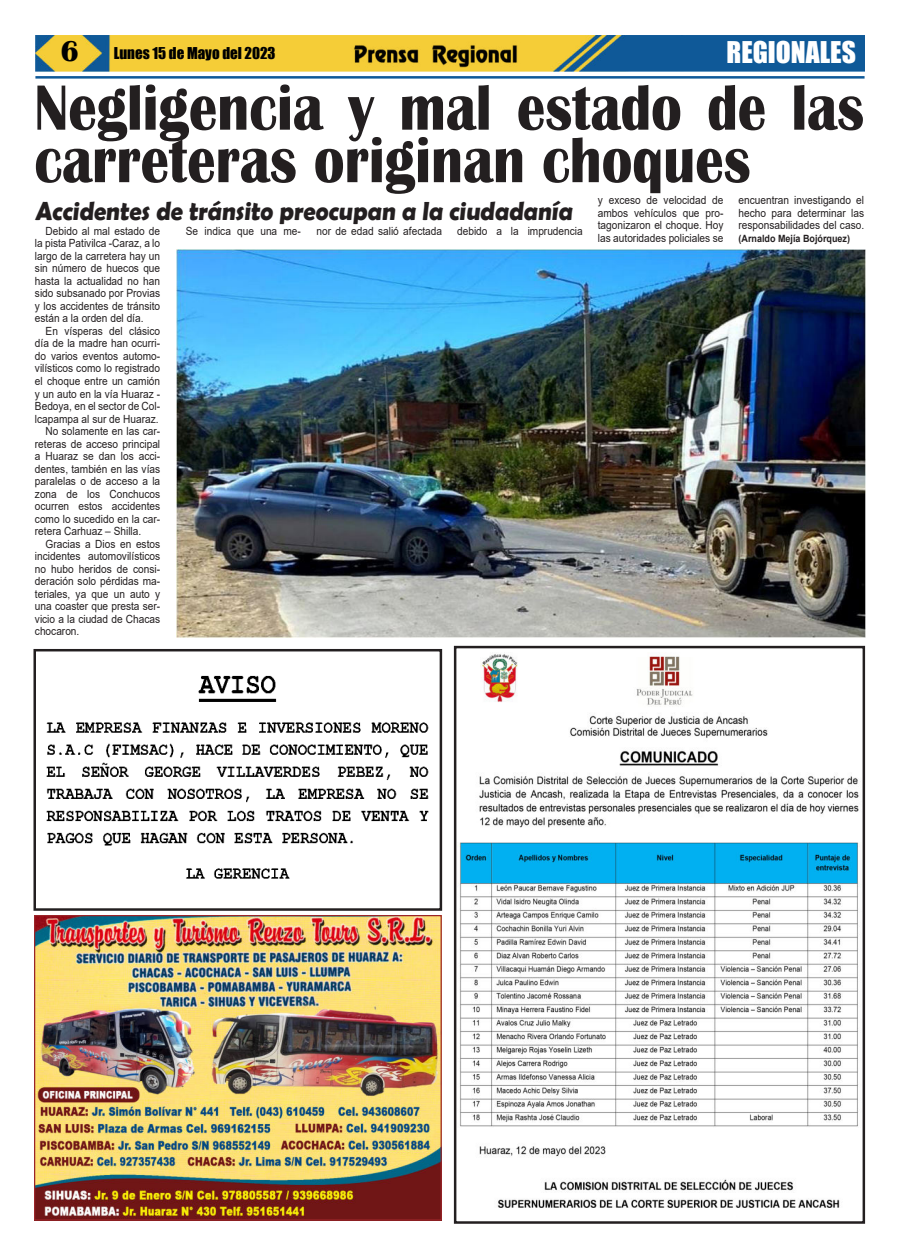
<style>
.page{position:relative;width:900px;height:1258px;background:#fff}
.page>*{position:absolute;margin:0;border:0;box-sizing:border-box;transform-origin:0 0}
.t1{font:700 66.12px/52.5px "Britannic";color:#231f20;scale:.86 1}
.t2{font:27.5px "Impact";color:#fff}
.t3{font:700 26.25px "Berlin Sans FB Demi";color:#231f20;scale:.93 1}
.t4{font:15px "Impact";color:#000}
.t5{font:11.25px/12.5px "Arial";color:#231f20;text-align:justify;scale:.9 1}
.t6{font:700 10px "Arial";color:#231f20;scale:.9 1}
.s1{font-family:"Britannic";font-weight:700;font-size:30px}
</style>
<div class="page">
<img style="left:35px;top:35px;width:830px;height:36px">
<hr style="left:35px;top:76px;width:830px;height:3px;background:#0f5998">
<img style="left:351px;top:41px;width:169px;height:27px">
<img style="left:176px;top:250px;width:690px;height:388px">
<img style="left:458px;top:654px;width:402px;height:554px">
<div style="left:454px;top:646px;width:411px;height:578px;border:2px solid #231f20"></div>
<img style="left:36px;top:917px;width:404px;height:302px">
<div style="left:34px;top:915px;width:408px;height:306px;border:1px solid #9b2529"></div>
<img style="left:46px;top:675px;width:383px;height:204px">
<div style="left:33px;top:649px;width:409px;height:262px;border:2px solid #231f20"></div>
<h3 class="t4" style="left:61px;top:47px;width:216px"><span class="s1">6</span> Lunes 15 de Mayo del 2023</h3>
<h2 class="t2" style="left:727px;top:37px;width:131px">REGIONALES</h2>
<h1 class="t1" style="left:34px;top:81px;width:966px">Negligencia y mal estado de las carreteras originan choques</h1>
<p class="t5" style="left:35px;top:226px;width:141px;text-indent:11px">Debido al mal estado de la pista Pativilca -Caraz, a lo largo de la carretera hay un sin número de huecos que hasta la actualidad no han sido subsanado por Provias y los accidentes de tránsito están a la orden del día.</p>
<p class="t5" style="left:46px;top:326px;width:129px">En vísperas del clásico</p>
<p class="t5" style="left:35px;top:338px;width:141px">día de la madre han ocurri-</p>
<p class="t5" style="left:35px;top:351px;width:141px">do varios eventos automo-</p>
<p class="t5" style="left:35px;top:363px;width:141px">vilísticos como lo registrado</p>
<p class="t5" style="left:35px;top:376px;width:141px">el choque entre un camión</p>
<p class="t5" style="left:35px;top:388px;width:141px">y un auto en la vía Huaraz -</p>
<p class="t5" style="left:35px;top:401px;width:141px">Bedoya, en el sector de Col-</p>
<p class="t5" style="left:35px;top:413px;width:139px">lcapampa al sur de Huaraz.</p>
<p class="t5" style="left:46px;top:426px;width:129px">No solamente en las car-</p>
<p class="t5" style="left:35px;top:438px;width:141px">reteras de acceso principal</p>
<p class="t5" style="left:35px;top:451px;width:141px">a Huaraz se dan los acci-</p>
<p class="t5" style="left:35px;top:463px;width:141px">dentes, también en las vías</p>
<p class="t5" style="left:35px;top:476px;width:141px">paralelas o de acceso a la</p>
<p class="t5" style="left:35px;top:488px;width:141px">zona de los Conchucos</p>
<p class="t5" style="left:35px;top:501px;width:141px">ocurren estos accidentes</p>
<p class="t5" style="left:35px;top:513px;width:141px">como lo sucedido en la car-</p>
<p class="t5" style="left:35px;top:526px;width:120px">retera Carhuaz – Shilla.</p>
<p class="t5" style="left:46px;top:538px;width:129px">Gracias a Dios en estos</p>
<p class="t5" style="left:35px;top:551px;width:141px">incidentes automovilísticos</p>
<p class="t5" style="left:35px;top:563px;width:141px">no hubo heridos de consi-</p>
<p class="t5" style="left:35px;top:576px;width:141px">deración solo pérdidas ma-</p>
<p class="t5" style="left:35px;top:588px;width:141px">teriales, ya que un auto y</p>
<p class="t5" style="left:35px;top:601px;width:141px">una coaster que presta ser-</p>
<p class="t5" style="left:35px;top:613px;width:141px">vicio a la ciudad de Chacas</p>
<p class="t5" style="left:35px;top:626px;width:51px">chocaron.</p>
<p class="t5" style="left:598px;top:195px;width:141px">y exceso de velocidad de ambos vehículos que pro&shy;tagonizaron el choque. Hoy las autoridades policiales se</p>
<p class="t5" style="left:739px;top:195px;width:141px">encuentran investigando el hecho para determinar las responsabilidades del caso.</p>
<h3 class="t3" style="left:35px;top:196px;width:583px">Accidentes de tránsito preocupan a la ciudadanía</h3>
<p class="t5" style="left:316px;top:226px;width:141px">nor de edad salió afectada</p>
<p class="t5" style="left:457px;top:226px;width:141px">debido a la imprudencia</p>
<p class="t5" style="left:186px;top:226px;width:129px">Se indica que una me-</p>
<p class="t6" style="left:739px;top:234px;width:125px">(Arnaldo Mejía Bojórquez)</p>
</div>
